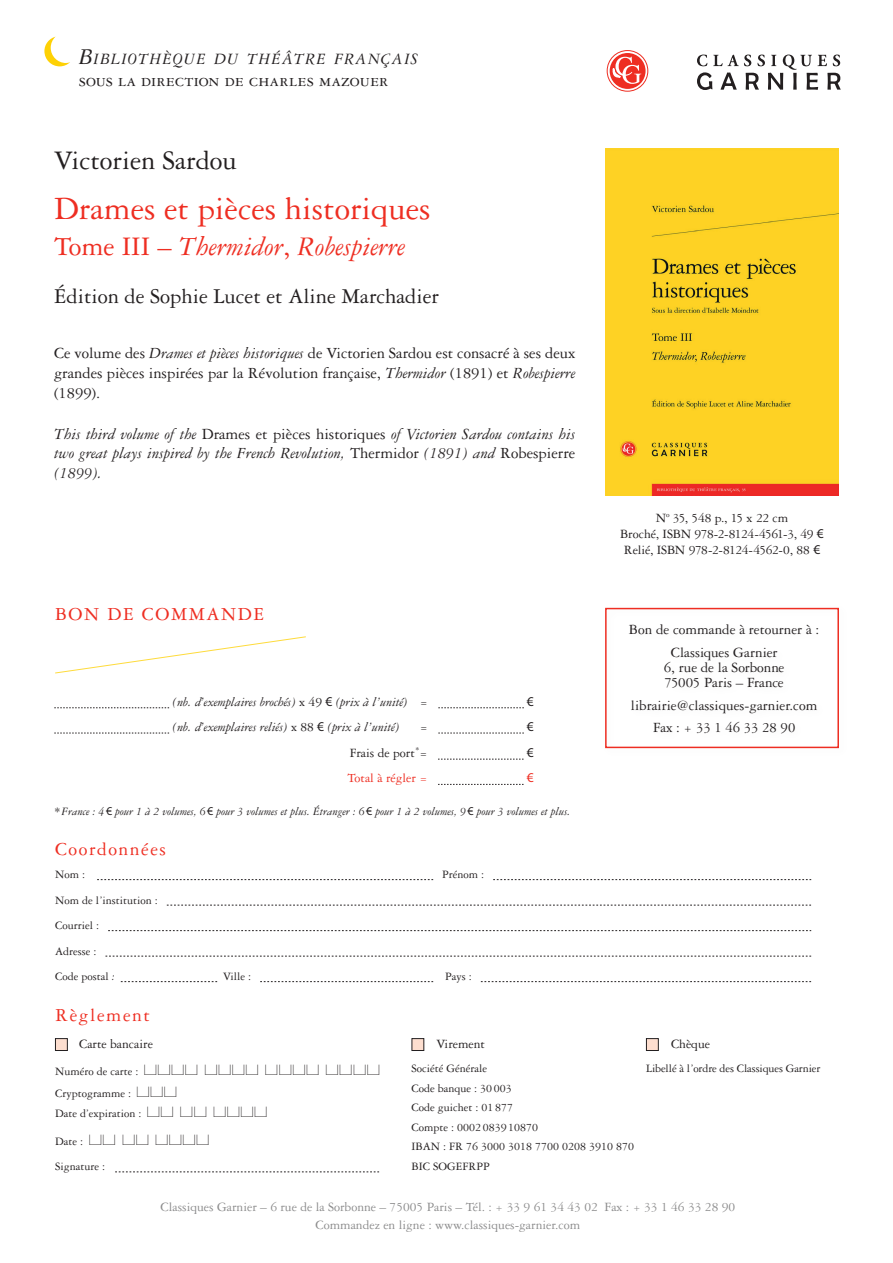
<style>
.page{position:relative;width:893px;height:1263px;background:#fff}
.page>*{position:absolute;margin:0;border:0;box-sizing:border-box;transform-origin:0 0}
.t1{font:34.5px "Garamond 3 LT Pro";color:#ee2e22}
.t2{font:italic 28.5px "Garamond 3 LT Pro";color:#ee2e22}
.t3{font:28.5px "Garamond 3 LT Pro";color:#231f20}
.t4{font:22.5px "Garamond 3 LT Pro";color:#231f20}
.t5{font:19.5px "Garamond 3 LT Pro";letter-spacing:.08em;color:#ee2e22}
.t6{font:18px "Garamond 3 LT Pro";letter-spacing:.02em;color:#231f20}
.t7{font:italic 16.8px "Garamond 3 LT Pro";letter-spacing:.055em;color:#231f20}
.t8{font:16.5px/20.2px "Garamond 3 LT Pro";color:#231f20;text-align:justify}
.t9{font:italic 16.5px/19.5px "Garamond 3 LT Pro";color:#231f20;text-align:justify}
.t10{font:15px/23.5px "Garamond 3 LT Pro";color:#231f20;text-align:center}
.t11{font:15px/15px "Garamond 3 LT Pro";letter-spacing:-.025em;color:#231f20}
.t12{font:13.5px/16.2px "Garamond 3 LT Pro";letter-spacing:-.03em;color:#231f20;text-align:center}
.t13{font:13.5px/18px "Garamond 3 LT Pro";color:#3e3e3f;text-align:center}
.t14{font:italic 13.5px "Garamond 3 LT Pro";color:#231f20}
.t15{font:13.5px "Casesaremplir Roman";letter-spacing:.12em;color:#231f20;scale:1.15 1}
.t16{font:13.5px "Garamond 3 LT Pro";color:#ee2e22}
.t17{font:13.5px "Myriad Pro";color:#231f20}
.t18{font:13.5px "Myriad Pro";color:#ee2e22}
.t19{font:12px/19.5px "Garamond 3 LT Pro";color:#231f20}
.t20{font:italic 12px "Garamond 3 LT Pro";color:#231f20}
.s1{font-size:24px}
.s2{font-style:normal}
.s3{font-style:italic}
.s4{font-family:"Myriad Pro";font-style:normal}
.s5{font-family:"Myriad Pro"}
.s6{font-family:"Garamond 3 LT Pro";font-size:12px}
.s7{font-family:"Casesaremplir Roman";font-size:13.5px}
</style>
<div class="page">
<div style="left:55px;top:1038px;width:12px;height:12px;background:#fddecf"></div>
<div style="left:55px;top:1038px;width:13px;height:13px;border:1px solid #231f20"></div>
<div style="left:646px;top:1038px;width:12px;height:12px;background:#fddecf"></div>
<div style="left:646px;top:1038px;width:13px;height:13px;border:1px solid #231f20"></div>
<div style="left:412px;top:1038px;width:12px;height:12px;background:#fddecf"></div>
<div style="left:412px;top:1038px;width:12px;height:13px;border:1px solid #231f20"></div>
<svg style="left:97px;top:879px;width:336px;height:1px"></svg>
<svg style="left:493px;top:879px;width:318px;height:1px"></svg>
<svg style="left:167px;top:905px;width:644px;height:1px"></svg>
<svg style="left:108px;top:930px;width:703px;height:1px"></svg>
<svg style="left:105px;top:956px;width:706px;height:1px"></svg>
<svg style="left:121px;top:981px;width:96px;height:1px"></svg>
<svg style="left:260px;top:981px;width:173px;height:1px"></svg>
<svg style="left:481px;top:981px;width:330px;height:1px"></svg>
<div style="left:605px;top:608px;width:234px;height:140px;border:2px solid #ee2e22"></div>
<svg style="left:115px;top:1171px;width:264px;height:1px"></svg>
<svg style="left:55px;top:636px;width:251px;height:38px"></svg>
<div style="left:610px;top:54px;width:35px;height:34px;background:#ee2e22;border-radius:50%"></div>
<div style="left:610px;top:53px;width:36px;height:36px;border:2px solid #ee2e22;border-radius:50%"></div>
<svg style="left:612px;top:57px;width:29px;height:27px"></svg>
<div style="left:607px;top:50px;width:41px;height:42px;border:1px solid #ee2e22;border-radius:50%"></div>
<svg style="left:697px;top:55px;width:144px;height:35px"></svg>
<svg style="left:44px;top:37px;width:26px;height:29px"></svg>
<svg style="left:438px;top:759px;width:86px;height:1px"></svg>
<svg style="left:438px;top:784px;width:86px;height:1px"></svg>
<svg style="left:54px;top:707px;width:115px;height:1px"></svg>
<svg style="left:438px;top:707px;width:86px;height:1px"></svg>
<svg style="left:54px;top:733px;width:115px;height:1px"></svg>
<svg style="left:438px;top:733px;width:86px;height:1px"></svg>
<img style="left:605px;top:148px;width:234px;height:348px">
<h3 class="t7" style="left:79px;top:50px;width:341px"><span class="s1">B</span>IBLIOTHÈQUE DU THÉÂTRE FRANÇAIS</h3>
<h3 class="t6" style="left:79px;top:71px;width:311px">Sous la direction de Charles Mazouer</h3>
<h2 class="t3" style="left:54px;top:145px;width:184px">Victorien Sardou</h2>
<h1 class="t1" style="left:54px;top:190px;width:378px">Drames et pièces historiques</h1>
<h2 class="t2" style="left:54px;top:231px;width:353px"><span class="s2">Tome III –</span> Thermidor<span class="s2">,</span> Robespierre</h2>
<h3 class="t4" style="left:54px;top:284px;width:386px">Édition de Sophie Lucet et Aline Marchadier</h3>
<h3 class="t8" style="left:54px;top:343px;width:523px">Ce volume des <span class="s3">Drames et pièces historiques</span> de Victorien Sardou est consacré à ses deux grandes pièces inspirées par la Révolution française, <span class="s3">Thermidor</span> (1891) et <span class="s3">Robespierre </span>(1899).</h3>
<h3 class="t9" style="left:54px;top:424px;width:523px">This third volume of the <span class="s2">Drames et pièces historiques</span> of Victorien Sardou contains his two great plays inspired by the French Revolution, <span class="s2">Thermidor</span> (1891) and <span class="s2">Robespierre </span>(1899).</h3>
<h3 class="t5" style="left:55px;top:603px;width:211px">BON DE COMMANDE</h3>
<p class="t14" style="left:172px;top:694px;width:257px">(nb. d’exemplaires brochés) <span class="s2">x 49</span> <span class="s4">€</span> (prix à l’unité) <span class="s2">=</span></p>
<p class="t17" style="left:527px;top:693px;width:8px">€</p>
<p class="t14" style="left:172px;top:719px;width:229px">(nb. d’exemplaires reliés) <span class="s2">x 88</span> <span class="s4">€</span> (prix à l’unité)</p>
<p class="t12" style="left:420px;top:719px;width:10px">=</p>
<p class="t17" style="left:527px;top:718px;width:8px">€</p>
<p class="t12" style="left:350px;top:745px;width:79px">Frais de port<sup>*</sup>=</p>
<p class="t17" style="left:527px;top:744px;width:8px">€</p>
<p class="t16" style="left:348px;top:771px;width:81px">Total à régler =</p>
<p class="t18" style="left:527px;top:769px;width:8px">€</p>
<p class="t20" style="left:54px;top:804px;width:518px">*France : 4<span class="s4">€</span> pour 1 à 2 volumes, 6<span class="s4">€</span> pour 3 volumes et plus. Étranger : 6<span class="s4">€</span> pour 1 à 2 volumes, 9<span class="s4">€</span> pour 3 volumes et plus.</p>
<h3 class="t5" style="left:55px;top:838px;width:112px">Coordonnées</h3>
<p class="t19" style="left:55px;top:865px;width:31px">Nom :</p>
<p class="t19" style="left:442px;top:865px;width:43px">Prénom :</p>
<p class="t19" style="left:55px;top:887px;width:104px;line-height:25.5px">Nom de l’institution :<br>Courriel :<br>Adresse :<br>Code postal <span class="s3">:</span></p>
<p class="t19" style="left:223px;top:967px;width:30px">Ville :</p>
<p class="t19" style="left:445px;top:967px;width:28px">Pays :</p>
<h3 class="t5" style="left:55px;top:1004px;width:96px">Règlement</h3>
<p class="t12" style="left:620px;top:509px;width:205px">N<sup>o</sup> 35, 548 p., 15 x 22 cm<br>Broché, ISBN 978-2-8124-4561-3, 49 <span class="s5">€<br></span>Relié, ISBN 978-2-8124-4562-0, 88 <span class="s5">€</span></p>
<p class="t10" style="left:629px;top:617px;width:192px">Bon de commande à retourner à :<br>Classiques Garnier</p>
<p class="t11" style="left:664px;top:660px;width:122px">6, rue de la Sorbonne<br>75005 Paris – France</p>
<p class="t10" style="left:631px;top:694px;width:188px;line-height:22.2px">librairie@classiques-garnier.com<br>Fax : + 33 1 46 33 28 90</p>
<p class="t12" style="left:79px;top:1036px;width:75px">Carte bancaire</p>
<p class="t15" style="left:55px;top:1062px;width:283px"><span class="s6">Numéro de carte :</span> ffff ffff ffff ffff</p>
<p class="t19" style="left:55px;top:1084px;width:213px">Cryptogramme : <span class="s7">fff<br></span>Date d’expiration : <span class="s7">ff ff ffff</span></p>
<p class="t15" style="left:55px;top:1132px;width:135px"><span class="s6">Date :</span> ff ff ffff</p>
<p class="t19" style="left:55px;top:1157px;width:51px">Signature :</p>
<p class="t12" style="left:436px;top:1035px;width:50px">Virement</p>
<p class="t19" style="left:412px;top:1059px;width:224px">Société Générale<br>Code banque : 30003<br>Code guichet : 01877<br>Compte : 0002083910870<br>IBAN : FR 76 3000 3018 7700 0208 3910 870<br>BIC SOGEFRPP</p>
<p class="t12" style="left:671px;top:1036px;width:41px">Chèque</p>
<p class="t19" style="left:646px;top:1059px;width:176px">Libellé à l’ordre des Classiques Garnier</p>
<p class="t13" style="left:160px;top:1198px;width:576px">Classiques Garnier – 6 rue de la Sorbonne – 75005 Paris – Tél. : + 33 9 61 34 43 02 Fax : + 33 1 46 33 28 90<br>Commandez en ligne : www.classiques-garnier.com</p>
</div>
